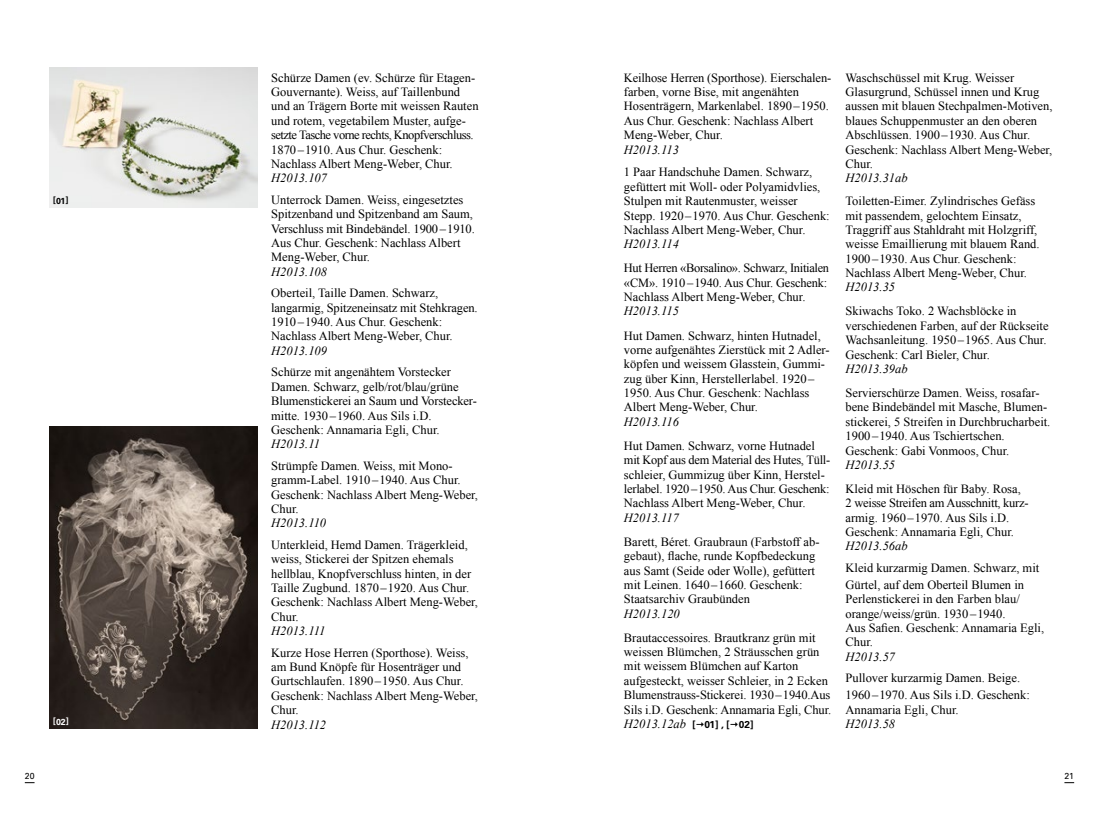
<style>
.page{position:relative;width:1099px;height:815px;background:#fff}
.page>*{position:absolute;margin:0;border:0;box-sizing:border-box;transform-origin:0 0}
.t1{font:12.5px/14.4px "Times New Roman";color:#000}
.t2{font:italic 12.5px "Times New Roman";color:#000}
.t3{font:8.75px "Univers LT Std";color:#000}
.t4{font:700 8.75px "Univers LT Std";color:#000}
.t5{font:700 8.75px "Univers LT Std";color:#fff}
.s1{font-style:italic}
.s2{font-family:"Univers LT Std";font-weight:700;font-size:10px}
</style>
<div class="page">
<img style="left:50px;top:67px;width:207px;height:140px">
<img style="left:50px;top:426px;width:207px;height:302px">
<p class="t4" style="left:53px;top:195px;width:17px">[01]</p>
<p class="t5" style="left:53px;top:716px;width:17px">[02]</p>
<p class="t1" style="left:271px;top:70px;width:209px">Schürze Damen (ev. Schürze für Etagen-Gouvernante). Weiss, auf Taillenbund und an Trägern Borte mit weissen Rauten und rotem, vegetabilem Muster, aufge&shy;setzte Tasche vorne rechts, Knopfverschluss.<br>1870 – 1910. Aus Chur. Geschenk:<br>Nachlass Albert Meng-Weber, Chur.</p>
<p class="t2" style="left:271px;top:170px;width:57px">H2013.107</p>
<p class="t1" style="left:271px;top:192px;width:205px">Unterrock Damen. Weiss, eingesetztes Spitzenband und Spitzenband am Saum, Verschluss mit Bindebändel. 1900– 1910.<br>Aus Chur. Geschenk: Nachlass Albert Meng-Weber, Chur.</p>
<p class="t2" style="left:271px;top:263px;width:57px">H2013.108</p>
<p class="t1" style="left:271px;top:286px;width:208px">Oberteil, Taille Damen. Schwarz, langarmig, Spitzeneinsatz mit Stehkragen.<br>1910 – 1940. Aus Chur. Geschenk:<br>Nachlass Albert Meng-Weber, Chur.</p>
<p class="t2" style="left:271px;top:342px;width:57px">H2013.109</p>
<p class="t1" style="left:271px;top:365px;width:207px">Schürze mit angenähtem Vorstecker Damen. Schwarz, gelb/rot/blau/grüne Blumenstickerei an Saum und Vorstecker&shy;mitte. 1930– 1960. Aus Sils i.D.<br>Geschenk: Annamaria Egli, Chur.</p>
<p class="t2" style="left:271px;top:435px;width:50px">H2013.11</p>
<p class="t1" style="left:271px;top:458px;width:208px">Strümpfe Damen. Weiss, mit Mono&shy;gramm-Label. 1910– 1940. Aus Chur.<br>Geschenk: Nachlass Albert Meng-Weber,<br>Chur.</p>
<p class="t2" style="left:271px;top:515px;width:56px">H2013.110</p>
<p class="t1" style="left:271px;top:537px;width:208px">Unterkleid, Hemd Damen. Trägerkleid, weiss, Stickerei der Spitzen ehemals hellblau, Knopfverschluss hinten, in der Taille Zugbund. 1870– 1920. Aus Chur.<br>Geschenk: Nachlass Albert Meng-Weber, Chur.</p>
<p class="t2" style="left:271px;top:622px;width:56px">H2013.111</p>
<p class="t1" style="left:271px;top:645px;width:208px">Kurze Hose Herren (Sporthose). Weiss, am Bund Knöpfe für Hosenträger und<br>Gurtschlaufen. 1890– 1950. Aus Chur.<br>Geschenk: Nachlass Albert Meng-Weber,<br>Chur.</p>
<p class="t2" style="left:271px;top:716px;width:56px">H2013.112</p>
<p class="t1" style="left:624px;top:70px;width:209px">Keilhose Herren (Sporthose). Eierschalen&shy;farben, vorne Bise, mit angenähten Hosenträgern, Markenlabel. 1890– 1950.<br>Aus Chur. Geschenk: Nachlass Albert Meng-Weber, Chur.</p>
<p class="t2" style="left:624px;top:141px;width:56px">H2013.113</p>
<p class="t1" style="left:624px;top:165px;width:207px">1 Paar Handschuhe Damen. Schwarz, gefüttert mit Woll- oder Polyamidvlies, Stulpen mit Rautenmuster, weisser Stepp. 1920– 1970. Aus Chur. Geschenk:<br>Nachlass Albert Meng-Weber, Chur.</p>
<p class="t2" style="left:624px;top:235px;width:56px">H2013.114</p>
<p class="t1" style="left:624px;top:261px;width:206px">Hut Herren «Borsalino». Schwarz, Initialen «CM». 1910– 1940. Aus Chur. Geschenk:<br>Nachlass Albert Meng-Weber, Chur.</p>
<p class="t2" style="left:624px;top:303px;width:56px">H2013.115</p>
<p class="t1" style="left:624px;top:328px;width:207px">Hut Damen. Schwarz, hinten Hutnadel, vorne aufgenähtes Zierstück mit 2 Adler&shy;köpfen und weissem Glasstein, Gummi&shy;zug über Kinn, Herstellerlabel. 1920– 1950. Aus Chur. Geschenk: Nachlass Albert Meng-Weber, Chur.</p>
<p class="t2" style="left:624px;top:413px;width:56px">H2013.116</p>
<p class="t1" style="left:624px;top:438px;width:208px">Hut Damen. Schwarz, vorne Hutnadel mit Kopf aus dem Material des Hutes, Tüll&shy;schleier, Gummizug über Kinn, Herstel&shy;lerlabel. 1920– 1950. Aus Chur. Geschenk:<br>Nachlass Albert Meng-Weber, Chur.</p>
<p class="t2" style="left:624px;top:509px;width:56px">H2013.117</p>
<p class="t1" style="left:624px;top:534px;width:197px">Barett, Béret. Graubraun (Farbstoff ab&shy;gebaut), flache, runde Kopfbedeckung aus Samt (Seide oder Wolle), gefüttert mit Leinen. 1640– 1660. Geschenk:<br>Staatsarchiv Graubünden</p>
<p class="t2" style="left:624px;top:605px;width:57px">H2013.120</p>
<p class="t1" style="left:624px;top:630px;width:209px">Brautaccessoires. Brautkranz grün mit weissen Blümchen, 2 Sträusschen grün mit weissem Blümchen auf Karton aufgesteckt, weisser Schleier, in 2 Ecken Blumenstrauss-Stickerei. 1930– 1940.Aus Sils i.D. Geschenk: Annamaria Egli, Chur.<br><span class="s1">H2013.12ab</span> <span class="s2">[ 01] , [ 02]</span></p>
<p class="t1" style="left:845px;top:70px;width:208px">Waschschüssel mit Krug. Weisser<br>Glasurgrund, Schüssel innen und Krug aussen mit blauen Stechpalmen-Motiven, blaues Schuppenmuster an den oberen<br>Abschlüssen. 1900– 1930. Aus Chur.<br>Geschenk: Nachlass Albert Meng-Weber,<br>Chur.</p>
<p class="t2" style="left:845px;top:170px;width:64px">H2013.31ab</p>
<p class="t1" style="left:845px;top:194px;width:196px">Toiletten-Eimer. Zylindrisches Gefäss mit passendem, gelochtem Einsatz, Traggriff aus Stahldraht mit Holzgriff, weisse Emaillierung mit blauem Rand.<br>1900– 1930. Aus Chur. Geschenk:<br>Nachlass Albert Meng-Weber, Chur.</p>
<p class="t2" style="left:845px;top:279px;width:51px">H2013.35</p>
<p class="t1" style="left:845px;top:304px;width:205px">Skiwachs Toko. 2 Wachsblöcke in verschiedenen Farben, auf der Rückseite Wachsanleitung. 1950– 1965. Aus Chur.<br>Geschenk: Carl Bieler, Chur.</p>
<p class="t2" style="left:845px;top:360px;width:64px">H2013.39ab</p>
<p class="t1" style="left:845px;top:385px;width:206px">Servierschürze Damen. Weiss, rosafar&shy;bene Bindebändel mit Masche, Blumen&shy;stickerei, 5 Streifen in Durchbrucharbeit.<br>1900– 1940. Aus Tschiertschen.<br>Geschenk: Gabi Vonmoos, Chur.</p>
<p class="t2" style="left:845px;top:456px;width:51px">H2013.55</p>
<p class="t1" style="left:845px;top:481px;width:185px">Kleid mit Höschen für Baby. Rosa, 2 weisse Streifen am Ausschnitt, kurz&shy;armig. 1960– 1970. Aus Sils i.D.<br>Geschenk: Annamaria Egli, Chur.</p>
<p class="t2" style="left:845px;top:538px;width:64px">H2013.56ab</p>
<p class="t1" style="left:845px;top:559px;width:195px;line-height:16.9px">Kleid kurzarmig Damen. Schwarz, mit<br>Gürtel, auf dem Oberteil Blumen in</p>
<p class="t1" style="left:845px;top:592px;width:200px">Perlenstickerei in den Farben blau/ orange/weiss/grün. 1930 – 1940.<br>Aus Safien. Geschenk: Annamaria Egli,<br>Chur.</p>
<p class="t2" style="left:845px;top:648px;width:51px">H2013.57</p>
<p class="t1" style="left:845px;top:670px;width:186px;line-height:16.9px">Pullover kurzarmig Damen. Beige.<br>1960– 1970. Aus Sils i.D. Geschenk:</p>
<p class="t1" style="left:845px;top:702px;width:115px">Annamaria Egli, Chur.</p>
<p class="t2" style="left:845px;top:715px;width:51px">H2013.58</p>
<p class="t3" style="left:25px;top:771px;width:11px">20</p>
<p class="t3" style="left:1064px;top:771px;width:11px">21</p>
</div>
